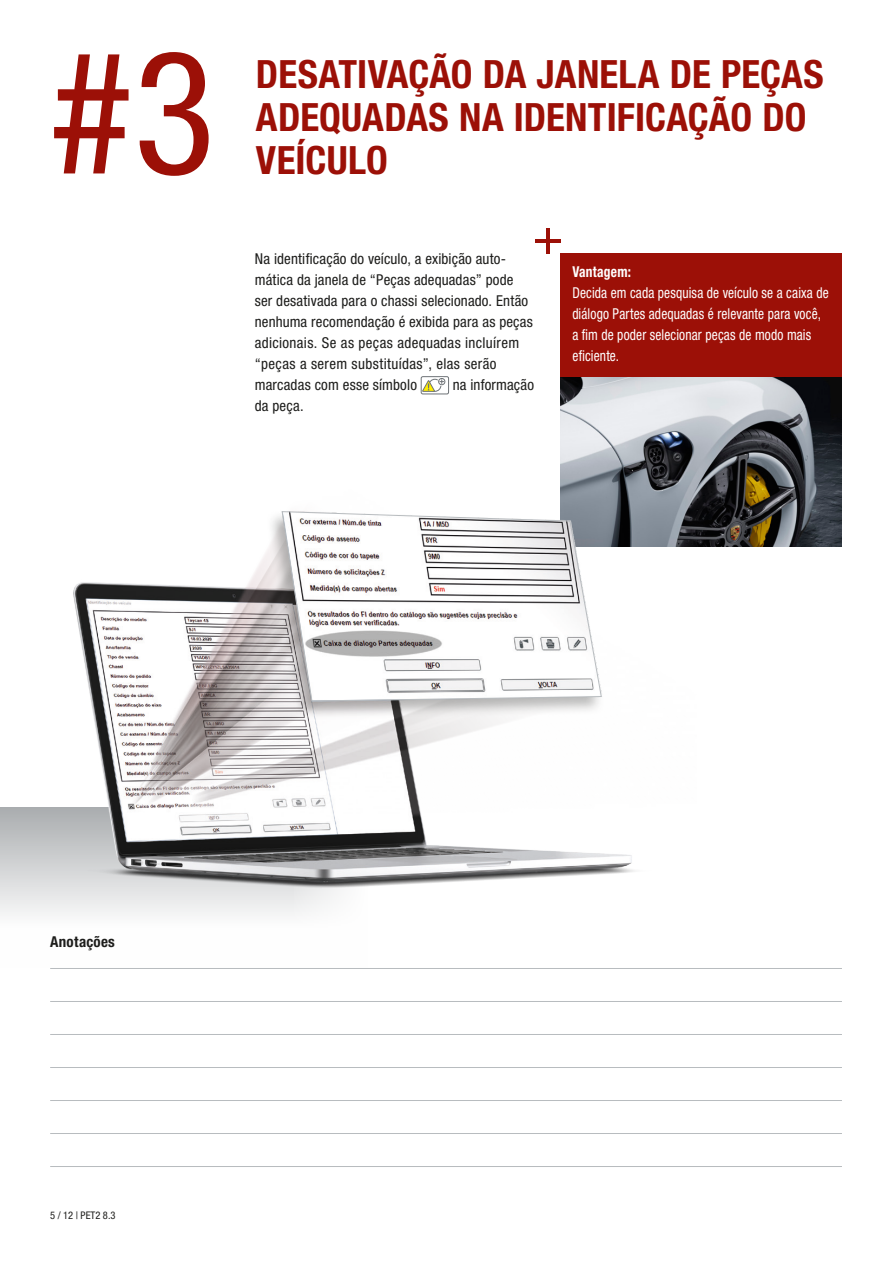
<style>
.page{position:relative;width:893px;height:1263px;background:#fff}
.page>*{position:absolute;margin:0;border:0;box-sizing:border-box;transform-origin:0 0}
.t1{font:condensed 171.45px "Helvetica Neue LT Std";color:#9c1007}
.t2{font:700 condensed 39px/43px "Helvetica Neue LT Std";color:#9c1007}
.t3{font:condensed 15px/21px "Helvetica Neue LT Std";letter-spacing:.015em;color:#1d1d1b}
.t4{font:condensed 15px/21px "Helvetica Neue LT Std";letter-spacing:.01em;color:#fff;scale:.9 1}
.t5{font:700 condensed 15px "Helvetica Neue LT Std";letter-spacing:.02em;color:#1d1d1b}
.t6{font:700 condensed 15px "Helvetica Neue LT Std";letter-spacing:.015em;color:#fff;scale:.9 1}
.t7{font:condensed 10.5px "Helvetica Neue LT Std";color:#1d1d1b}
</style>
<div class="page">
<img style="left:561px;top:377px;width:281px;height:170px">
<div style="left:421px;top:376px;width:28px;height:18px;border:1px solid #6e7377;border-radius:2px"></div>
<svg style="left:437px;top:377px;width:9px;height:9px"></svg>
<div style="left:439px;top:378px;width:6px;height:7px;background:#aeb1b3;border-radius:50%"></div>
<div style="left:438px;top:378px;width:7px;height:7px;border:1px solid #6e7377;border-radius:50%"></div>
<svg style="left:421px;top:379px;width:23px;height:13px"></svg>
<div style="left:0;top:807px;width:415px;height:160px;background:linear-gradient(to bottom,#aeb1b3,#fff)"></div>
<div style="left:294px;top:796px;width:152px;height:172px;background:#fff"></div>
<hr style="left:50px;top:968px;width:792px;height:1px;background:#b8bcbf">
<hr style="left:50px;top:1001px;width:792px;height:1px;background:#b8bcbf">
<hr style="left:50px;top:1034px;width:792px;height:1px;background:#b8bcbf">
<hr style="left:50px;top:1067px;width:792px;height:1px;background:#b8bcbf">
<hr style="left:50px;top:1100px;width:792px;height:1px;background:#b8bcbf">
<hr style="left:50px;top:1133px;width:792px;height:1px;background:#b8bcbf">
<hr style="left:50px;top:1166px;width:792px;height:1px;background:#b8bcbf">
<img style="left:45px;top:484px;width:651px;height:433px">
<div style="left:561px;top:253px;width:281px;height:124px;background:#9c1007"></div>
<hr style="left:546px;top:228px;width:4px;height:25px;background:#9c1007">
<hr style="left:536px;top:239px;width:25px;height:3px;background:#9c1007">
<svg style="left:281px;top:511px;width:321px;height:191px"></svg>
<h1 class="t1" style="left:50px;top:14px;width:167px">#3</h1>
<h2 class="t2" style="left:256px;top:52px;width:569px">DESATIVAÇÃO DA JANELA DE PEÇAS<br>ADEQUADAS NA IDENTIFICAÇÃO DO<br>VEÍCULO</h2>
<p class="t3" style="left:255px;top:248px;width:280px">Na identificação do veículo, a exibição auto&shy;mática da janela de “Peças adequadas” pode ser desativada para o chassi selecionado. Então nenhuma recomendação é exibida para as peças adicionais. Se as peças adequadas incluírem “peças a serem substituídas”, elas serão marcadas com esse símbolo</p>
<p class="t3" style="left:453px;top:374px;width:83px">na informação</p>
<p class="t3" style="left:255px;top:395px;width:50px">da peça.</p>
<p class="t6" style="left:572px;top:262px;width:67px">Vantagem:</p>
<p class="t4" style="left:572px;top:282px;width:286px">Decida em cada pesquisa de veículo se a caixa de diálogo Partes adequadas é relevante para você, a fim de poder selecionar peças de modo mais eficiente.</p>
<p class="t5" style="left:50px;top:933px;width:66px">Anotações</p>
<p class="t7" style="left:50px;top:1209px;width:67px">5 / 12 | PET2 8.3</p>
</div>
